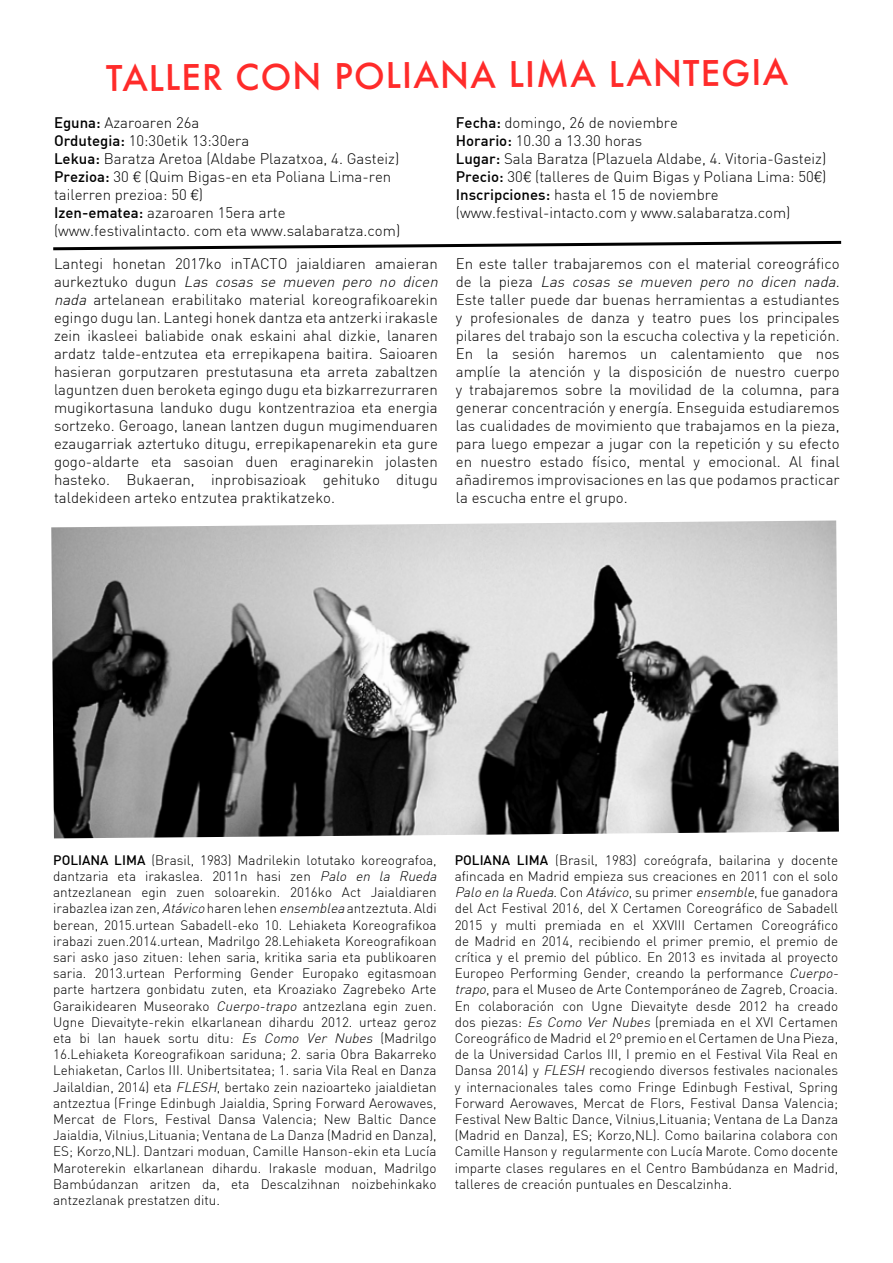
<style>
.page{position:relative;width:893px;height:1263px;background:#fff}
.page>*{position:absolute;margin:0;border:0;box-sizing:border-box;transform-origin:0 0}
.t1{font:500 34.5px "Futura";letter-spacing:.02em;color:#ff2b2a}
.t2{font:300 15px/18px "DIN";color:#000}
.t3{font:300 13.5px/16.2px "DIN";color:#000}
.s1{font-weight:500}
.s2{font-family:"Helvetica"}
.s3{font-style:italic}
</style>
<div class="page">
<img style="left:51px;top:520px;width:788px;height:318px">
<svg style="left:53px;top:240px;width:789px;height:11px"></svg>
<h1 class="t1" style="left:106px;top:53px;width:684px">TALLER CON POLIANA LIMA LANTEGIA</h1>
<p class="t2" style="left:54px;top:115px;width:348px"><span class="s1">Eguna:</span> Azaroaren 26a<br><span class="s1">Ordutegia:</span> 10:30etik 13:30era<br><span class="s1">Lekua:</span> Baratza Aretoa (Aldabe Plazatxoa, 4. Gasteiz)<br><span class="s1">Prezioa:</span> 30 <span class="s2">€</span> (Quim Bigas-en eta Poliana Lima-ren tailerren prezioa: 50 <span class="s2">€</span>)<br><span class="s1">Izen-ematea:</span> azaroaren 15era arte (www.festivalintacto. com eta www.salabaratza.com)</p>
<p class="t2" style="left:54px;top:256px;width:389px">Lantegi honetan 2017ko inTACTO jaialdiaren amaieran a u r k e z t u k o d u g u n <span class="s3">Las cosas se mueven pero no dicen nada</span> artelanean erabilitako material koreografikoarekin egingo dugu lan. Lantegi honek dantza eta antzerki irakasle zein ikasleei baliabide onak eskaini ahal dizkie, lanaren ardatz talde-entzutea eta errepikapena baitira. Saioaren hasieran gorputzaren prestutasuna eta arreta zabaltzen laguntzen duen beroketa egingo dugu eta bizkarrezurraren mugikortasuna landuko dugu kontzentrazioa eta energia sortzeko. Geroago, lanean lantzen dugun mugimenduaren ezaugarriak aztertuko ditugu, errepikapenarekin eta gure gogo-aldarte eta sasoian duen eraginarekin jolasten hasteko. Bukaeran, inprobisazioak gehituko ditugu taldekideen arteko entzutea praktikatzeko.</p>
<p class="t2" style="left:456px;top:114px;width:372px"><span class="s1">Fecha:</span> domingo, 26 de noviembre<br><span class="s1">Horario:</span> 10.30 a 13.30 horas<br><span class="s1">Lugar:</span> Sala Baratza (Plazuela Aldabe, 4. Vitoria-Gasteiz)<br><span class="s1">Precio:</span> 30<span class="s2">€</span> (talleres de Quim Bigas y Poliana Lima: 50<span class="s2">€</span>)<br><span class="s1">Inscripciones:</span> hasta el 15 de noviembre (www.festival-intacto.com y www.salabaratza.com)</p>
<p class="t2" style="left:456px;top:256px;width:385px;text-align:justify">En este taller trabajaremos con el material coreográfico d e l a p i e z a <span class="s3">Las cosas se mueven pero no dicen nada</span>.<br>Este taller puede dar buenas herramientas a estudiantes y profesionales de danza y teatro pues los principales pilares del trabajo son la escucha colectiva y la repetición.<br>En la sesión haremos un calentamiento que nos amplíe la atención y la disposición de nuestro cuerpo y trabajaremos sobre la movilidad de la columna, para generar concentración y energía. Enseguida estudiaremos las cualidades de movimiento que trabajamos en la pieza, para luego empezar a jugar con la repetición y su efecto en nuestro estado físico, mental y emocional. Al final añadiremos improvisaciones en las que podamos practicar la escucha entre el grupo.</p>
<p class="t3" style="left:53px;top:853px;width:388px"><span class="s1">POLIANA LIMA</span> (Brasil, 1983) Madrilekin lotutako koreografoa, dantzaria eta irakaslea. 2011n hasi zen <span class="s3">Palo en la Rueda </span>antzezlanean egin zuen soloarekin. 2016ko Act Jaialdiaren irabazlea izan zen, <span class="s3">Atávico</span> haren lehen <span class="s3">ensemblea</span> antzeztuta. Aldi berean, 2015.urtean Sabadell-eko 10. Lehiaketa Koreografikoa irabazi zuen.2014.urtean, Madrilgo 28.Lehiaketa Koreografikoan sari asko jaso zituen: lehen saria, kritika saria eta publikoaren saria. 2013.urtean Performing Gender Europako egitasmoan parte hartzera gonbidatu zuten, eta Kroaziako Zagrebeko Arte Garaikidearen Museorako <span class="s3">Cuerpo-trapo</span> antzezlana egin zuen.<br>Ugne Dievaityte-rekin elkarlanean dihardu 2012. urteaz geroz eta bi lan hauek sortu ditu: <span class="s3">Es Como Ver Nubes</span> (Madrilgo 16.Lehiaketa Koreografikoan sariduna; 2. saria Obra Bakarreko Lehiaketan, Carlos III. Unibertsitatea; 1. saria Vila Real en Danza Jailaldian, 2014) eta <span class="s3">FLESH</span>, bertako zein nazioarteko jaialdietan antzeztua (Fringe Edinbugh Jaialdia, Spring Forward Aerowaves, Mercat de Flors, Festival Dansa Valencia; New Baltic Dance Jaialdia, Vilnius,Lituania; Ventana de La Danza (Madrid en Danza), ES; Korzo,NL). Dantzari moduan, Camille Hanson-ekin eta Lucía Maroterekin elkarlanean dihardu. Irakasle moduan, Madrilgo Bambúdanzan aritzen da, eta Descalzihnan noizbehinkako antzezlanak prestatzen ditu.</p>
<p class="t3" style="left:455px;top:853px;width:388px"><span class="s1">POLIANA LIMA</span> (Brasil, 1983) coreógrafa, bailarina y docente afincada en Madrid empieza sus creaciones en 2011 con el solo <span class="s3">Palo en la Rueda</span>. C o n <span class="s3">Atávico</span>, s u p r i m e r <span class="s3">ensemble</span>, f u e g a n a d o ra del Act Festival 2016, del X Certamen Coreográfico de Sabadell 2015 y multi premiada en el XXVIII Certamen Coreográfico de Madrid en 2014, recibiendo el primer premio, el premio de crítica y el premio del público. En 2013 es invitada al proyecto Europeo Performing Gender, creando la performance <span class="s3">Cuerpo&shy;trapo</span>, para el Museo de Arte Contemporáneo de Zagreb, Croacia.<br>En colaboración con Ugne Dievaityte desde 2012 ha creado dos piezas: <span class="s3">Es Como Ver Nubes</span> (premiada en el XVI Certamen Coreográfico de Madrid el 2º premio en el Certamen de Una Pieza, de la Universidad Carlos III, I premio en el Festival Vila Real en Dansa 2014) y <span class="s3">FLESH</span> recogiendo diversos festivales nacionales y internacionales tales como Fringe Edinbugh Festival, Spring Forward Aerowaves, Mercat de Flors, Festival Dansa Valencia; Festival New Baltic Dance, Vilnius,Lituania; Ventana de La Danza (Madrid en Danza), ES; Korzo,NL). Como bailarina colabora con Camille Hanson y regularmente con Lucía Marote. Como docente imparte clases regulares en el Centro Bambúdanza en Madrid, talleres de creación puntuales en Descalzinha.</p>
</div>
